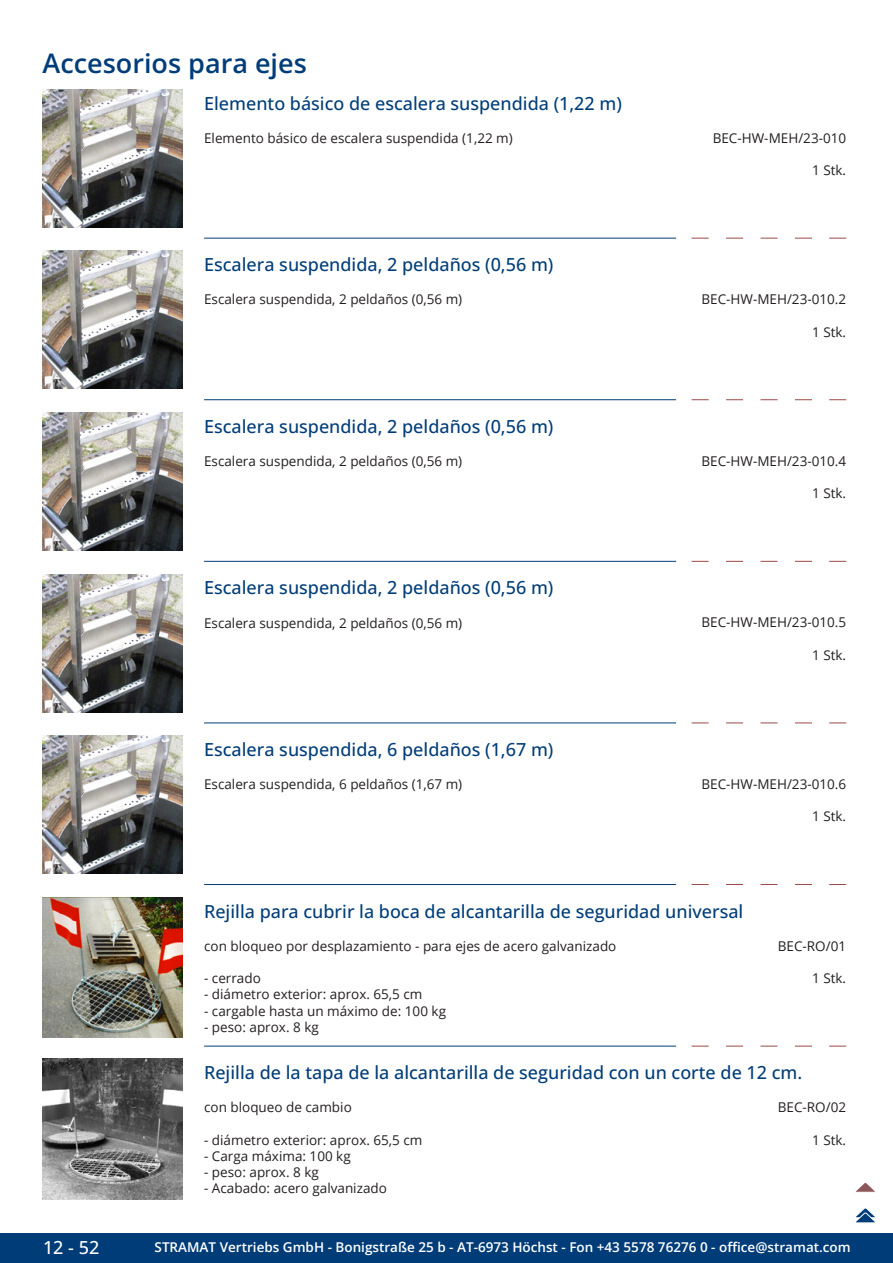
<style>
.page{position:relative;width:893px;height:1263px;background:#fff}
.page>*{position:absolute;margin:0;border:0;box-sizing:border-box;transform-origin:0 0}
.GruppeName{font:600 27px "Open Sans";color:#003d78}
.ArtikelName{font:500 18px "Open Sans";color:#003d78}
.t1{font:500 18px "Open Sans";color:#fff}
.Beschreibung{font:13.5px "Open Sans";color:#231f20}
.ArtikelNummer{font:13.5px "Open Sans";color:#231f20}
.t2{font:600 13.5px "Open Sans";color:#fff}
</style>
<div class="page">
<div style="left:0;top:1233px;width:893px;height:30px;background:#003d78"></div>
<img style="left:43px;top:89px;width:140px;height:138px">
<img style="left:43px;top:251px;width:140px;height:138px">
<svg style="left:692px;top:238px;width:17px;height:1px"></svg>
<svg style="left:726px;top:238px;width:17px;height:1px"></svg>
<svg style="left:760px;top:238px;width:17px;height:1px"></svg>
<svg style="left:795px;top:238px;width:17px;height:1px"></svg>
<svg style="left:829px;top:238px;width:17px;height:1px"></svg>
<hr style="left:204px;top:238px;width:472px;height:1px;background:#003d78">
<img style="left:43px;top:412px;width:140px;height:138px">
<svg style="left:692px;top:399px;width:17px;height:1px"></svg>
<svg style="left:726px;top:399px;width:17px;height:1px"></svg>
<svg style="left:760px;top:399px;width:17px;height:1px"></svg>
<svg style="left:795px;top:399px;width:17px;height:1px"></svg>
<svg style="left:829px;top:399px;width:17px;height:1px"></svg>
<hr style="left:204px;top:399px;width:472px;height:1px;background:#003d78">
<img style="left:43px;top:574px;width:140px;height:138px">
<svg style="left:692px;top:561px;width:17px;height:1px"></svg>
<svg style="left:726px;top:561px;width:17px;height:1px"></svg>
<svg style="left:760px;top:561px;width:17px;height:1px"></svg>
<svg style="left:795px;top:561px;width:17px;height:1px"></svg>
<svg style="left:829px;top:561px;width:17px;height:1px"></svg>
<hr style="left:204px;top:561px;width:472px;height:1px;background:#003d78">
<img style="left:43px;top:736px;width:140px;height:138px">
<svg style="left:692px;top:723px;width:17px;height:1px"></svg>
<svg style="left:726px;top:723px;width:17px;height:1px"></svg>
<svg style="left:760px;top:723px;width:17px;height:1px"></svg>
<svg style="left:795px;top:723px;width:17px;height:1px"></svg>
<svg style="left:829px;top:723px;width:17px;height:1px"></svg>
<hr style="left:204px;top:723px;width:472px;height:1px;background:#003d78">
<img style="left:43px;top:897px;width:140px;height:140px">
<svg style="left:692px;top:884px;width:17px;height:1px"></svg>
<svg style="left:726px;top:884px;width:17px;height:1px"></svg>
<svg style="left:760px;top:884px;width:17px;height:1px"></svg>
<svg style="left:795px;top:884px;width:17px;height:1px"></svg>
<svg style="left:829px;top:884px;width:17px;height:1px"></svg>
<hr style="left:204px;top:884px;width:472px;height:1px;background:#003d78">
<img style="left:43px;top:1059px;width:140px;height:140px">
<svg style="left:692px;top:1046px;width:17px;height:1px"></svg>
<svg style="left:726px;top:1046px;width:17px;height:1px"></svg>
<svg style="left:760px;top:1046px;width:17px;height:1px"></svg>
<svg style="left:795px;top:1046px;width:17px;height:1px"></svg>
<svg style="left:829px;top:1046px;width:17px;height:1px"></svg>
<hr style="left:204px;top:1046px;width:472px;height:1px;background:#003d78">
<svg style="left:856px;top:1183px;width:19px;height:9px"></svg>
<svg style="left:855px;top:1208px;width:21px;height:15px"></svg>
<p class="GruppeName" style="left:43px;top:44px;width:266px">Accesorios para ejes</p>
<p class="ArtikelName" style="left:204px;top:91px;width:419px">Elemento básico de escalera suspendida (1,22 m)</p>
<p class="Beschreibung" style="left:204px;top:129px;width:310px">Elemento básico de escalera suspendida (1,22 m)</p>
<p class="ArtikelNummer" style="left:713px;top:128px;width:135px">BEC-HW-MEH/23-010</p>
<p class="ArtikelNummer" style="left:812px;top:161px;width:36px">1 Stk.</p>
<p class="ArtikelName" style="left:204px;top:252px;width:351px">Escalera suspendida, 2 peldaños (0,56 m)</p>
<p class="Beschreibung" style="left:204px;top:290px;width:260px">Escalera suspendida, 2 peldaños (0,56 m)</p>
<p class="ArtikelNummer" style="left:701px;top:290px;width:146px">BEC-HW-MEH/23-010.2</p>
<p class="ArtikelNummer" style="left:812px;top:322px;width:36px">1 Stk.</p>
<p class="ArtikelName" style="left:204px;top:414px;width:351px">Escalera suspendida, 2 peldaños (0,56 m)</p>
<p class="Beschreibung" style="left:204px;top:452px;width:260px">Escalera suspendida, 2 peldaños (0,56 m)</p>
<p class="ArtikelNummer" style="left:701px;top:452px;width:146px">BEC-HW-MEH/23-010.4</p>
<p class="ArtikelNummer" style="left:812px;top:484px;width:36px">1 Stk.</p>
<p class="ArtikelName" style="left:204px;top:575px;width:351px">Escalera suspendida, 2 peldaños (0,56 m)</p>
<p class="Beschreibung" style="left:204px;top:613px;width:260px">Escalera suspendida, 2 peldaños (0,56 m)</p>
<p class="ArtikelNummer" style="left:701px;top:613px;width:146px">BEC-HW-MEH/23-010.5</p>
<p class="ArtikelNummer" style="left:812px;top:646px;width:36px">1 Stk.</p>
<p class="ArtikelName" style="left:204px;top:737px;width:351px">Escalera suspendida, 6 peldaños (1,67 m)</p>
<p class="Beschreibung" style="left:204px;top:775px;width:260px">Escalera suspendida, 6 peldaños (1,67 m)</p>
<p class="ArtikelNummer" style="left:701px;top:775px;width:146px">BEC-HW-MEH/23-010.6</p>
<p class="ArtikelNummer" style="left:812px;top:807px;width:36px">1 Stk.</p>
<p class="ArtikelName" style="left:204px;top:899px;width:541px">Rejilla para cubrir la boca de alcantarilla de seguridad universal</p>
<p class="Beschreibung" style="left:204px;top:936px;width:414px">con bloqueo por desplazamiento - para ejes de acero galvanizado</p>
<p class="Beschreibung" style="left:204px;top:969px;width:58px">- cerrado</p>
<p class="Beschreibung" style="left:204px;top:985px;width:220px">- diámetro exterior: aprox. 65,5 cm</p>
<p class="Beschreibung" style="left:204px;top:1001px;width:243px">- cargable hasta un máximo de: 100 kg</p>
<p class="Beschreibung" style="left:204px;top:1017px;width:116px">- peso: aprox. 8 kg</p>
<p class="ArtikelNummer" style="left:778px;top:936px;width:70px">BEC-RO/01</p>
<p class="ArtikelNummer" style="left:812px;top:969px;width:36px">1 Stk.</p>
<p class="ArtikelName" style="left:204px;top:1060px;width:600px">Rejilla de la tapa de la alcantarilla de seguridad con un corte de 12 cm.</p>
<p class="Beschreibung" style="left:204px;top:1098px;width:149px">con bloqueo de cambio</p>
<p class="Beschreibung" style="left:204px;top:1130px;width:220px">- diámetro exterior: aprox. 65,5 cm</p>
<p class="Beschreibung" style="left:204px;top:1147px;width:148px">- Carga máxima: 100 kg</p>
<p class="Beschreibung" style="left:204px;top:1163px;width:116px">- peso: aprox. 8 kg</p>
<p class="Beschreibung" style="left:204px;top:1179px;width:184px">- Acabado: acero galvanizado</p>
<p class="ArtikelNummer" style="left:778px;top:1098px;width:70px">BEC-RO/02</p>
<p class="ArtikelNummer" style="left:812px;top:1130px;width:36px">1 Stk.</p>
<h2 class="t1" style="left:43px;top:1234px;width:58px">12 - 52</h2>
<p class="t2" style="left:155px;top:1238px;width:698px">STRAMAT Vertriebs GmbH - Bonigstraße 25 b - AT-6973 Höchst - Fon +43 5578 76276 0 - office@stramat.com</p>
</div>
